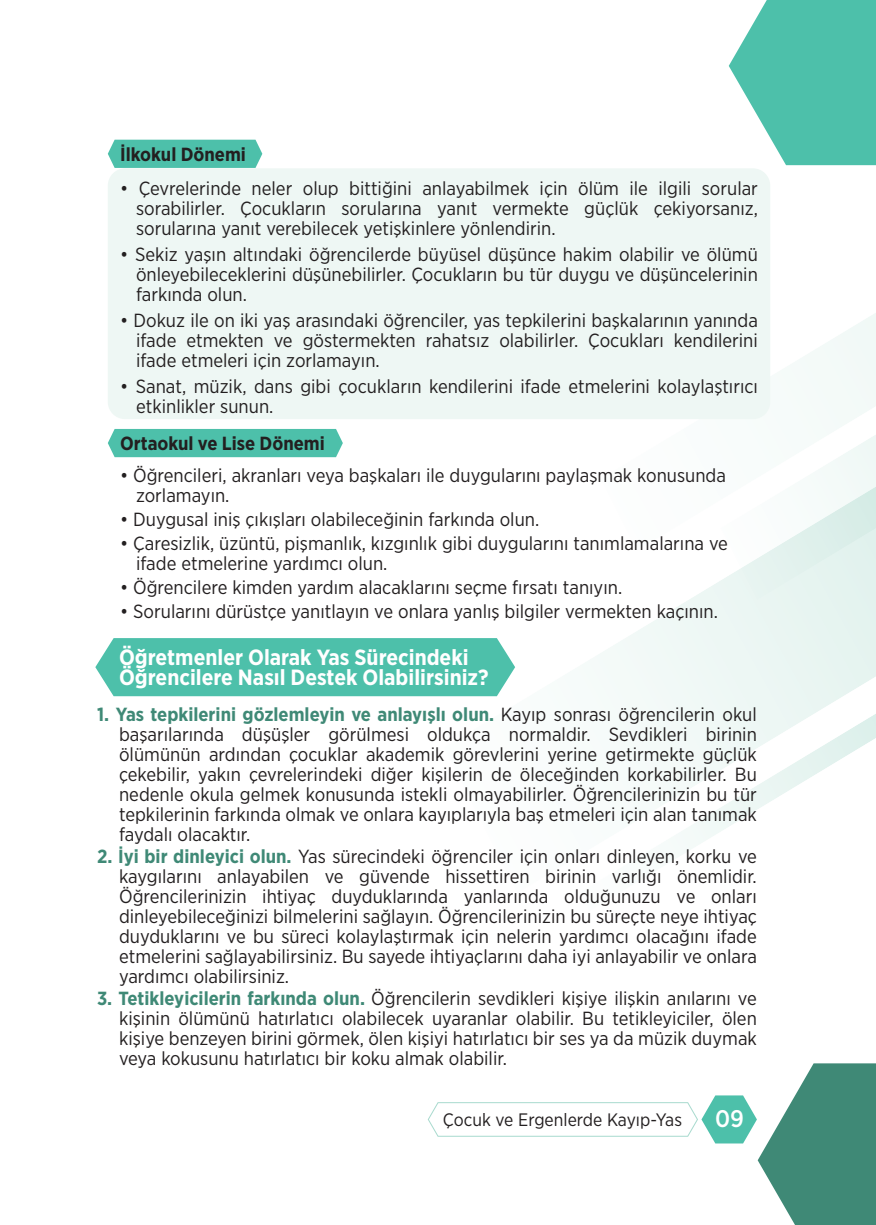
<style>
.page{position:relative;width:876px;height:1225px;background:#fff}
.page>*{position:absolute;margin:0;border:0;box-sizing:border-box;transform-origin:0 0}
.t1{font:500 24px "Gotham Narrow";color:#fff}
.t2{font:700 22px/20px "Gotham Narrow";color:#fff}
.t3{font:19px/20px "Gotham Narrow";color:#231f20;text-align:justify}
.t4{font:700 19px "Gotham Narrow";color:#231f20}
.t5{font:18px "Gotham Narrow";color:#231f20}
.s1{font-weight:700;color:#3f8976}
</style>
<div class="page">
<svg style="left:757px;top:313px;width:119px;height:173px;fill:#f6fbf9"></svg>
<svg style="left:444px;top:486px;width:432px;height:365px"></svg>
<svg style="left:729px;top:0;width:147px;height:165px"></svg>
<div style="left:108px;top:168px;width:662px;height:251px;background:#eef7f4;border-radius:17px"></div>
<svg style="left:427px;top:1063px;width:449px;height:162px"></svg>
<div style="left:95px;top:638px;width:420px;height:58px;background:#4dc0aa"></div>
<svg style="left:108px;top:140px;width:154px;height:28px;background:#54c2ad"></svg>
<div style="left:108px;top:429px;width:235px;height:28px;background:#4dc0aa"></div>
<p class="t4" style="left:120px;top:144px;width:127px">İlkokul Dönemi</p>
<p class="t3" style="left:136px;top:179px;width:623px;text-indent:-16px">• Çevrelerinde neler olup bittiğini anlayabilmek için ölüm ile ilgili sorular sorabilirler. Çocukların sorularına yanıt vermekte güçlük çekiyorsanız, sorularına yanıt verebilecek yetişkinlere yönlendirin.</p>
<p class="t3" style="left:136px;top:245px;width:623px;text-indent:-16px">• Sekiz yaşın altındaki öğrencilerde büyüsel düşünce hakim olabilir ve ölümü önleyebileceklerini düşünebilirler. Çocukların bu tür duygu ve düşüncelerinin farkında olun.</p>
<p class="t3" style="left:136px;top:311px;width:623px;text-indent:-16px">• Dokuz ile on iki yaş arasındaki öğrenciler, yas tepkilerini başkalarının yanında ifade etmekten ve göstermekten rahatsız olabilirler. Çocukları kendilerini ifade etmeleri için zorlamayın.</p>
<p class="t3" style="left:136px;top:377px;width:623px;text-indent:-16px">• Sanat, müzik, dans gibi çocukların kendilerini ifade etmelerini kolaylaştırıcı etkinlikler sunun.</p>
<p class="t4" style="left:120px;top:433px;width:206px">Ortaokul ve Lise Dönemi</p>
<p class="t3" style="left:136px;top:465px;width:591px;text-indent:-16px">• Öğrencileri, akranları veya başkaları ile duygularını paylaşmak konusunda zorlamayın.</p>
<p class="t3" style="left:120px;top:509px;width:421px">• Duygusal iniş çıkışları olabileceğinin farkında olun.</p>
<p class="t3" style="left:136px;top:533px;width:593px;text-indent:-16px">• Çaresizlik, üzüntü, pişmanlık, kızgınlık gibi duygularını tanımlamalarına ve ifade etmelerine yardımcı olun.</p>
<p class="t3" style="left:120px;top:577px;width:504px">• Öğrencilere kimden yardım alacaklarını seçme fırsatı tanıyın.</p>
<p class="t3" style="left:120px;top:601px;width:599px">• Sorularını dürüstçe yanıtlayın ve onlara yanlış bilgiler vermekten kaçının.</p>
<p class="t2" style="left:119px;top:647px;width:371px">Öğretmenler Olarak Yas Sürecindeki<br>Öğrencilere Nasıl Destek Olabilirsiniz?</p>
<p class="t3" style="left:119px;top:705px;width:639px;text-indent:-22px"><span class="s1">1. Yas tepkilerini gözlemleyin ve anlayışlı olun.</span> Kayıp sonrası öğrencilerin okul başarılarında düşüşler görülmesi oldukça normaldir. Sevdikleri birinin ölümünün ardından çocuklar akademik görevlerini yerine getirmekte güçlük çekebilir, yakın çevrelerindeki diğer kişilerin de öleceğinden korkabilirler. Bu nedenle okula gelmek konusunda istekli olmayabilirler. Öğrencilerinizin bu tür tepkilerinin farkında olmak ve onlara kayıplarıyla baş etmeleri için alan tanımak faydalı olacaktır.</p>
<p class="t3" style="left:119px;top:847px;width:639px;text-indent:-22px"><span class="s1">2. İyi bir dinleyici olun.</span> Yas sürecindeki öğrenciler için onları dinleyen, korku ve kaygılarını anlayabilen ve güvende hissettiren birinin varlığı önemlidir.<br>Öğrencilerinizin ihtiyaç duyduklarında yanlarında olduğunuzu ve onları dinleyebileceğinizi bilmelerini sağlayın. Öğrencilerinizin bu süreçte neye ihtiyaç duyduklarını ve bu süreci kolaylaştırmak için nelerin yardımcı olacağını ifade etmelerini sağlayabilirsiniz. Bu sayede ihtiyaçlarını daha iyi anlayabilir ve onlara yardımcı olabilirsiniz.</p>
<p class="t3" style="left:119px;top:989px;width:639px;text-indent:-22px"><span class="s1">3. Tetikleyicilerin farkında olun.</span> Öğrencilerin sevdikleri kişiye ilişkin anılarını ve kişinin ölümünü hatırlatıcı olabilecek uyaranlar olabilir. Bu tetikleyiciler, ölen kişiye benzeyen birini görmek, ölen kişiyi hatırlatıcı bir ses ya da müzik duymak veya kokusunu hatırlatıcı bir koku almak olabilir.</p>
<p class="t5" style="left:443px;top:1111px;width:241px">Çocuk ve Ergenlerde Kayıp-Yas</p>
<p class="t1" style="left:715px;top:1107px;width:30px">09</p>
</div>
